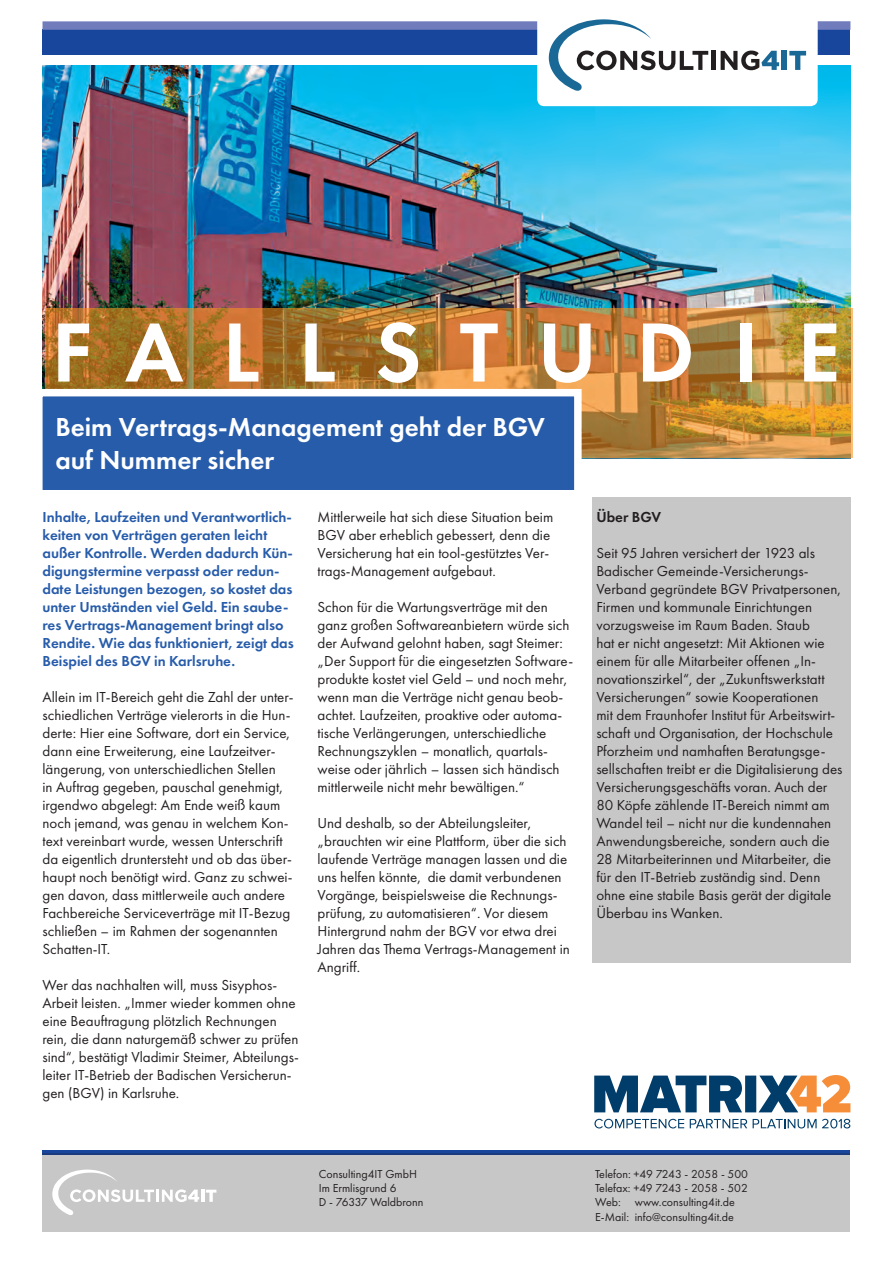
<style>
.page{position:relative;width:893px;height:1263px;background:#fff}
.page>*{position:absolute;margin:0;border:0;box-sizing:border-box;transform-origin:0 0}
.t1{font:600 87px "Futura PT";letter-spacing:.45em;color:#fff}
.t2{font:600 27px/33px "Futura PT";color:#fff}
.t3{font:15px/18px "Futura PT";color:#231f20}
.t4{font:600 15px/18px "Futura PT";color:#275caa}
.t5{font:600 15px "Futura PT";color:#231f20}
.t6{font:12px/14.4px "Futura PT";color:#231f20}
</style>
<div class="page">
<img style="left:43px;top:66px;width:807px;height:319px">
<img style="left:45px;top:309px;width:808px;height:149px">
<svg style="left:42px;top:385px;width:543px;height:105px;background:#3f6bac"></svg>
<div style="left:43px;top:30px;width:807px;height:25px;background:#18469d"></div>
<div style="left:43px;top:21px;width:807px;height:9px;background:#717cbc"></div>
<div style="left:537px;top:4px;width:281px;height:102px;background:#fff;border-radius:7px"></div>
<hr style="left:712px;top:51px;width:4px;height:19px;background:#231f20">
<svg style="left:721px;top:51px;width:58px;height:19px"></svg>
<div style="left:782px;top:51px;width:5px;height:19px;background:#1a6896"></div>
<svg style="left:789px;top:51px;width:17px;height:19px"></svg>
<svg style="left:549px;top:19px;width:159px;height:72px"></svg>
<div style="left:43px;top:1150px;width:807px;height:5px;background:#18469d"></div>
<div style="left:43px;top:1153px;width:807px;height:79px;background:#c8c7c7"></div>
<svg style="left:52px;top:1169px;width:164px;height:46px"></svg>
<svg style="left:594px;top:1119px;width:90px;height:9px"></svg>
<svg style="left:690px;top:1119px;width:57px;height:9px"></svg>
<svg style="left:753px;top:1119px;width:97px;height:9px"></svg>
<svg style="left:594px;top:1075px;width:256px;height:37px"></svg>
<div style="left:592px;top:497px;width:258px;height:466px;background:#c8c7c7"></div>
<h1 class="t1" style="left:52px;top:298px;width:790px">FALLSTUDIE</h1>
<h2 class="t2" style="left:55px;top:410px;width:491px">Beim Vertrags-Management geht der BGV auf Nummer sicher</h2>
<p class="t4" style="left:43px;top:508px;width:253px">Inhalte, Laufzeiten und Verantwortlich&shy;keiten von Verträgen geraten leicht außer Kontrolle. Werden dadurch Kün&shy;digungstermine verpasst oder redun&shy;date Leistungen bezogen, so kostet das unter Umständen viel Geld. Ein saube&shy;res Vertrags-Management bringt also Rendite. Wie das funktioniert, zeigt das Beispiel des BGV in Karlsruhe.</p>
<p class="t3" style="left:43px;top:688px;width:253px">Allein im IT-Bereich geht die Zahl der unter&shy;schiedlichen Verträge vielerorts in die Hun&shy;derte: Hier eine Software, dort ein Service, dann eine Erweiterung, eine Laufzeitver&shy;längerung, von unterschiedlichen Stellen<br>in Auftrag gegeben, pauschal genehmigt, irgendwo abgelegt: Am Ende weiß kaum noch jemand, was genau in welchem Kon&shy;text vereinbart wurde, wessen Unterschrift da eigentlich druntersteht und ob das über&shy;haupt noch benötigt wird. Ganz zu schwei&shy;gen davon, dass mittlerweile auch andere Fachbereiche Serviceverträge mit IT-Bezug schließen – im Rahmen der sogenannten Schatten-IT.</p>
<p class="t3" style="left:43px;top:976px;width:258px">Wer das nachhalten will, muss Sisyphos-Arbeit leisten. „Immer wieder kommen ohne eine Beauftragung plötzlich Rechnungen rein, die dann naturgemäß schwer zu prüfen sind“, bestätigt Vladimir Steimer, Abteilungs&shy;leiter IT-Betrieb der Badischen Versicherun&shy;gen (BGV) in Karlsruhe.</p>
<p class="t3" style="left:317px;top:508px;width:237px">Mittlerweile hat sich diese Situation beim BGV aber erheblich gebessert, denn die Versicherung hat ein tool-gestütztes Ver&shy;trags-Management aufgebaut.</p>
<p class="t3" style="left:317px;top:598px;width:257px">Schon für die Wartungsverträge mit den ganz großen Softwareanbietern würde sich der Aufwand gelohnt haben, sagt Steimer: „Der Support für die eingesetzten Software&shy;produkte kostet viel Geld – und noch mehr, wenn man die Verträge nicht genau beob&shy;achtet. Laufzeiten, proaktive oder automa&shy;tische Verlängerungen, unterschiedliche Rechnungszyklen – monatlich, quartals&shy;weise oder jährlich – lassen sich händisch mittlerweile nicht mehr bewältigen.“</p>
<p class="t3" style="left:317px;top:814px;width:254px">Und deshalb, so der Abteilungsleiter, „brauchten wir eine Plattform, über die sich laufende Verträge managen lassen und die uns helfen könnte, die damit verbundenen Vorgänge, beispielsweise die Rechnungs&shy;prüfung, zu automatisieren“. Vor diesem Hintergrund nahm der BGV vor etwa drei Jahren das Thema Vertrags-Management in Angriff.</p>
<p class="t5" style="left:596px;top:508px;width:66px">Über BGV</p>
<p class="t3" style="left:596px;top:544px;width:248px">Seit 95 Jahren versichert der 1923 als Badischer Gemeinde-Versicherungs-Verband gegründete BGV Privatpersonen, Firmen und kommunale Einrichtungen vorzugsweise im Raum Baden. Staub<br>hat er nicht angesetzt: Mit Aktionen wie einem für alle Mitarbeiter offenen „In&shy;novationszirkel“, der „Zukunftswerkstatt Versicherungen“ sowie Kooperationen<br>mit dem Fraunhofer Institut für Arbeitswirt&shy;schaft und Organisation, der Hochschule Pforzheim und namhaften Beratungsge&shy;sellschaften treibt er die Digitalisierung des Versicherungsgeschäfts voran. Auch der 80 Köpfe zählende IT-Bereich nimmt am Wandel teil – nicht nur die kundennahen Anwendungsbereiche, sondern auch die 28 Mitarbeiterinnen und Mitarbeiter, die für den IT-Betrieb zuständig sind. Denn ohne eine stabile Basis gerät der digitale Überbau ins Wanken.</p>
<p class="t6" style="left:319px;top:1166px;width:106px">Consulting4IT GmbH<br>Im Ermlisgrund 6<br>D - 76337 Waldbronn</p>
<p class="t6" style="left:595px;top:1166px;width:154px">Telefon: +49 7243 - 2058 - 500<br>Telefax: +49 7243 - 2058 - 502<br>Web: www.consulting4it.de<br>E-Mail: info@consulting4it.de</p>
</div>
